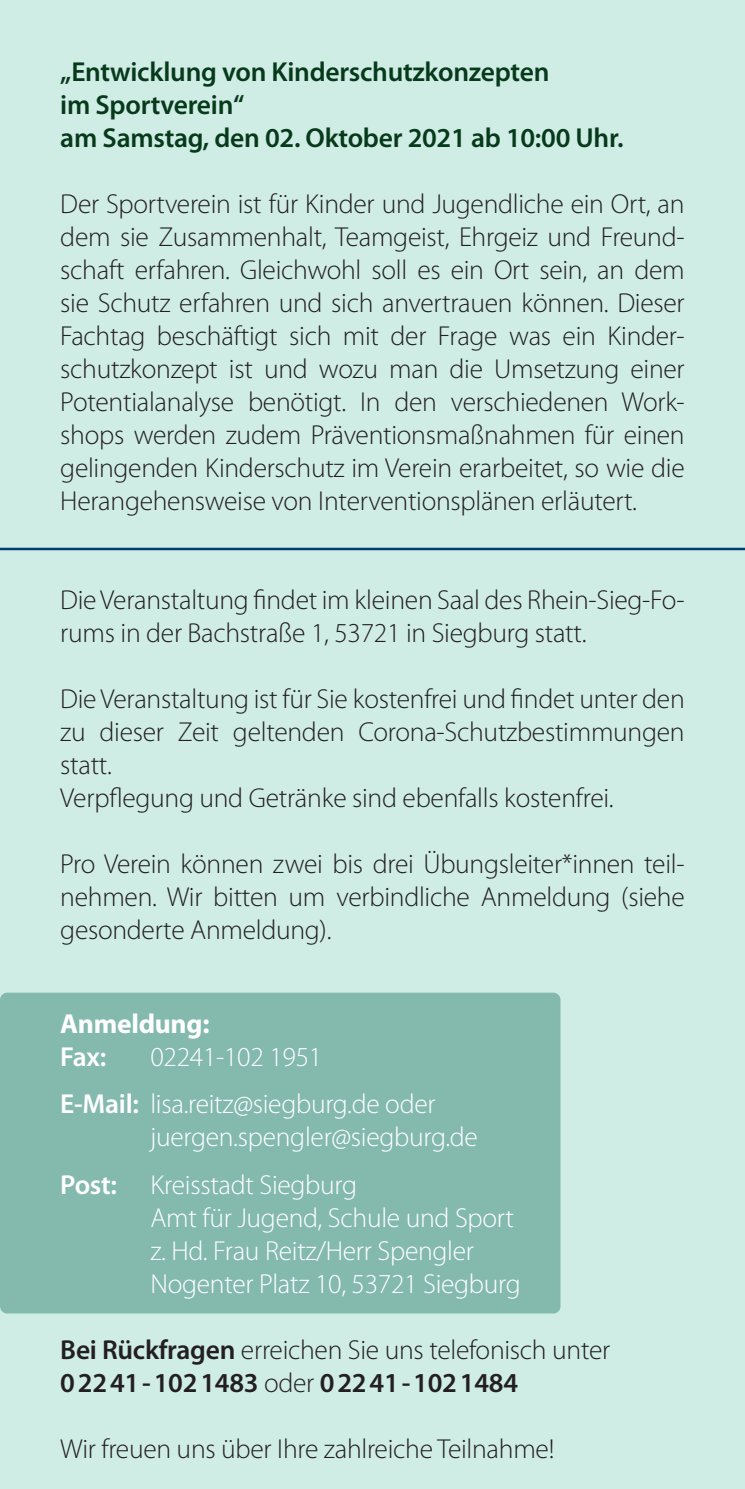
<style>
.page{position:relative;width:745px;height:1489px;background:#fff}
.page>*{position:absolute;margin:0;border:0;box-sizing:border-box;transform-origin:0 0}
.t1{font:300 27.5px/33px "Myriad Pro";letter-spacing:-.01em;color:#231f20;text-align:justify}
.t2{font:300 27.5px/47.2px "Myriad Pro";letter-spacing:-.01em;color:#fff}
.t3{font:600 27.5px/33px "Myriad Pro";letter-spacing:-.01em;color:#063a1b}
.t4{font:600 27.5px/33px "Myriad Pro";letter-spacing:-.01em;color:#231f20}
.t5{font:700 27.5px "Myriad Pro";letter-spacing:-.01em;color:#fff}
.t6{font:600 27.5px "Myriad Pro";color:#fff}
.s1{font-weight:600}
.s2{font-weight:300}
</style>
<div class="page">
<div style="left:0;top:0;width:744px;height:1488px;background:#cfede5"></div>
<div style="left:0;top:992px;width:560px;height:321px;background:#84baae;border-radius:7px"></div>
<hr style="left:0;top:547px;width:744px;height:3px;background:#003b74">
<p class="t3" style="left:60px;top:54px;width:564px">„Entwicklung von Kinderschutzkonzepten<br>im Sportverein“<br>am Samstag, den 02. Oktober 2021 ab 10:00 Uhr.</p>
<p class="t1" style="left:60px;top:188px;width:625px">Der Sportverein ist für Kinder und Jugendliche ein Ort, an dem sie Zusammenhalt, Teamgeist, Ehrgeiz und Freund&shy;schaft erfahren. Gleichwohl soll es ein Ort sein, an dem sie Schutz erfahren und sich anvertrauen können. Dieser Fachtag beschäftigt sich mit der Frage was ein Kinder&shy;schutzkonzept ist und wozu man die Umsetzung einer Potentialanalyse benötigt. In den verschiedenen Work&shy;shops werden zudem Präventionsmaßnahmen für einen gelingenden Kinderschutz im Verein erarbeitet, so wie die Herangehensweise von Interventionsplänen erläutert.</p>
<p class="t1" style="left:60px;top:584px;width:625px">Die Veranstaltung findet im kleinen Saal des Rhein-Sieg-Fo&shy;rums in der Bachstraße 1, 53721 in Siegburg statt.</p>
<p class="t1" style="left:60px;top:683px;width:625px;text-align:left">Die Veranstaltung ist für Sie kostenfrei und findet unter den zu dieser Zeit geltenden Corona-Schutzbestimmungen statt.<br>Verpflegung und Getränke sind ebenfalls kostenfrei.</p>
<p class="t1" style="left:60px;top:848px;width:625px">Pro Verein können zwei bis drei Übungsleiter*innen teil&shy;nehmen. Wir bitten um verbindliche Anmeldung (siehe gesonderte Anmeldung).</p>
<p class="t5" style="left:60px;top:1005px;width:151px">Anmeldung:</p>
<p class="t6" style="left:60px;top:1039px;width:48px">Fax:</p>
<p class="t2" style="left:60px;top:1033px;width:376px;text-indent:90px">02241-102 1951<br><span class="s1">E-Mail:</span> lisa.reitz@siegburg.de oder</p>
<p class="t2" style="left:60px;top:1114px;width:419px;text-indent:90px">juergen.spengler@siegburg.de<br><span class="s1">Post:</span> Kreisstadt Siegburg</p>
<p class="t2" style="left:150px;top:1201px;width:371px;line-height:33px">Amt für Jugend, Schule und Sport z. Hd. Frau Reitz/Herr Spengler<br>Nogenter Platz 10, 53721 Siegburg</p>
<p class="t4" style="left:60px;top:1332px;width:551px">Bei Rückfragen <span class="s2">erreichen Sie uns telefonisch unter<br></span>02241-1021483 <span class="s2">oder</span> 02241-1021484</p>
<p class="t1" style="left:60px;top:1432px;width:495px">Wir freuen uns über Ihre zahlreiche Teilnahme!</p>
</div>
